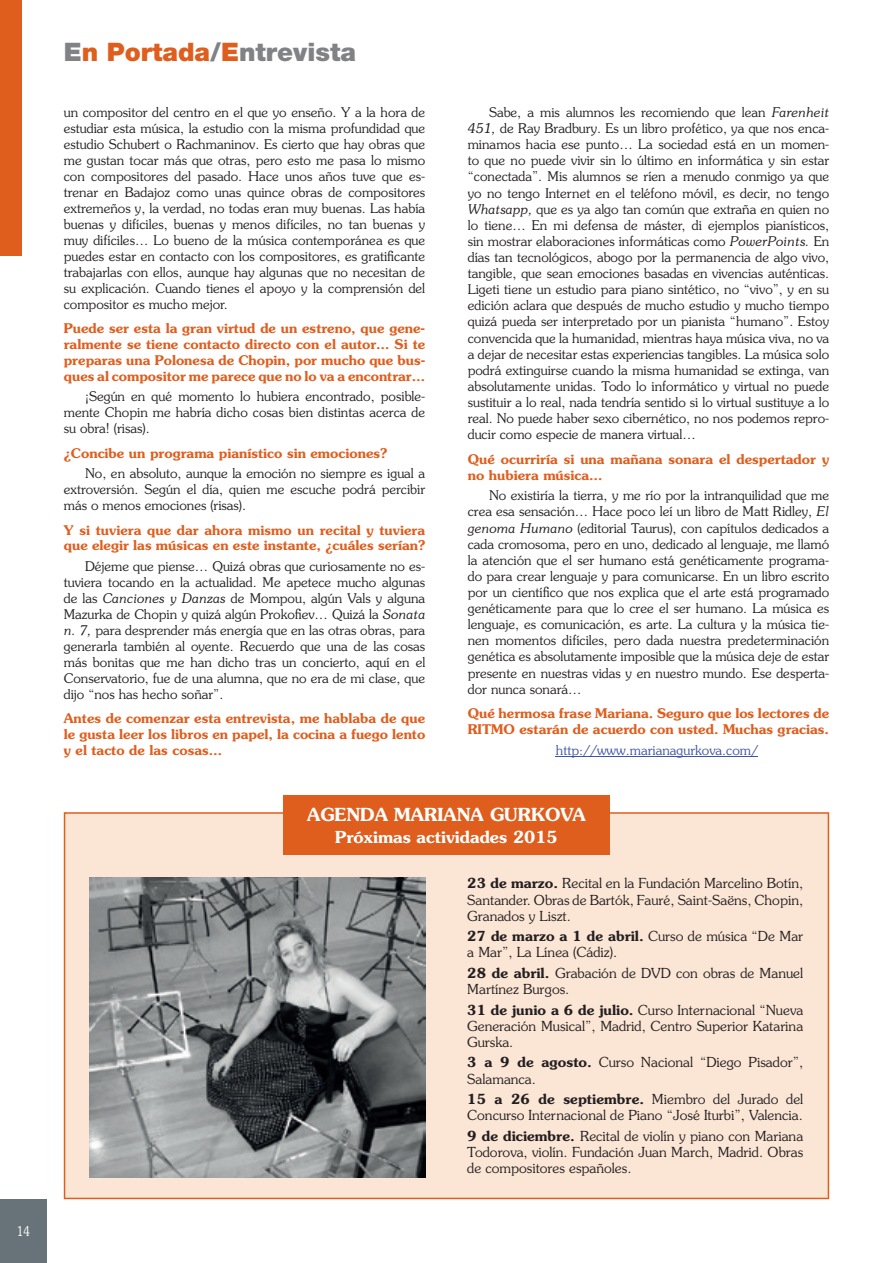
<style>
.page{position:relative;width:893px;height:1263px;background:#fff}
.page>*{position:absolute;margin:0;border:0;box-sizing:border-box;transform-origin:0 0}
.t1{font:900 25.5px "Helvetica Neue LT Std";color:#808285}
.t2{font:600 18px "Souvenir";color:#fff}
.t3{font:600 16.5px "Souvenir";color:#fff}
.t4{font:300 13.8px/16.2px "Souvenir";color:#231f20}
.t5{font:300 13.5px "Souvenir";color:#fff;scale:.8 1}
.t6{font:300 13.35px/16px "Souvenir";color:#231f20;text-align:justify}
.t7{font:600 13.35px/16px "Souvenir";color:#df5e1e}
.t8{font:300 13.35px "Souvenir";color:#3d54a4}
.s1{color:#df5e1e}
.s2{font-weight:600;color:#df5e1e}
.s3{font-style:italic}
.s4{font-weight:600}
</style>
<div class="page">
<div style="left:0;top:0;width:21px;height:255px;background:#df5e1e"></div>
<div style="left:0;top:1199px;width:47px;height:64px;background:#687379"></div>
<hr style="left:556px;top:756px;width:202px;height:1px;background:#3d54a4">
<div style="left:64px;top:812px;width:765px;height:387px;background:#fbe5d5"></div>
<div style="left:283px;top:795px;width:326px;height:60px;background:#df5e1e"></div>
<img style="left:90px;top:877px;width:335px;height:301px">
<p class="t5" style="left:17px;top:1223px;width:18px">14</p>
<p class="t1" style="left:64px;top:36px;width:294px">E<span class="s1">n Portada</span>/<span class="s1">E</span>ntrevista</p>
<p class="t6" style="left:64px;top:104px;width:363px">un compositor del centro en el que yo enseño. Y a la hora de estudiar esta música, la estudio con la misma profundidad que estudio Schubert o Rachmaninov. Es cierto que hay obras que me gustan tocar más que otras, pero esto me pasa lo mismo con compositores del pasado. Hace unos años tuve que es&shy;trenar en Badajoz como unas quince obras de compositores extremeños y, la verdad, no todas eran muy buenas. Las había buenas y difíciles, buenas y menos difíciles, no tan buenas y muy difíciles… Lo bueno de la música contemporánea es que puedes estar en contacto con los compositores, es gratificante trabajarlas con ellos, aunque hay algunas que no necesitan de su explicación. Cuando tienes el apoyo y la comprensión del compositor es mucho mejor.</p>
<p class="t7" style="left:64px;top:320px;width:363px;text-align:justify">Puede ser esta la gran virtud de un estreno, que gene&shy;ralmente se tiene contacto directo con el autor… Si te preparas una Polonesa de Chopin, por mucho que bus&shy;ques al compositor me parece que no lo va a encontrar…</p>
<p class="t6" style="left:64px;top:388px;width:363px;text-indent:21px">¡Según en qué momento lo hubiera encontrado, posible&shy;mente Chopin me habría dicho cosas bien distintas acerca de su obra! (risas).</p>
<p class="t6" style="left:85px;top:443px;width:342px;line-height:20.2px;text-indent:-21px"><span class="s2">¿Concibe un programa pianístico sin emociones?<br></span>No, en absoluto, aunque la emoción no siempre es igual a</p>
<p class="t6" style="left:64px;top:481px;width:363px">extroversión. Según el día, quien me escuche podrá percibir más o menos emociones (risas).</p>
<p class="t7" style="left:64px;top:522px;width:363px">Y si tuviera que dar ahora mismo un recital y tuviera que elegir las músicas en este instante, ¿cuáles serían?</p>
<p class="t6" style="left:64px;top:558px;width:363px;text-indent:21px">Déjeme que piense… Quizá obras que curiosamente no es&shy;tuviera tocando en la actualidad. Me apetece mucho algunas de las <span class="s3">Canciones y Danzas</span> de Mompou, algún Vals y alguna Mazurka de Chopin y quizá algún Prokofiev… Quizá la <span class="s3">Sonata n. 7,</span> para desprender más energía que en las otras obras, para generarla también al oyente. Recuerdo que una de las cosas más bonitas que me han dicho tras un concierto, aquí en el Conservatorio, fue de una alumna, que no era de mi clase, que dijo “nos has hecho soñar”.</p>
<p class="t7" style="left:64px;top:710px;width:363px;text-align:justify">Antes de comenzar esta entrevista, me hablaba de que le gusta leer los libros en papel, la cocina a fuego lento y el tacto de las cosas…</p>
<p class="t6" style="left:468px;top:104px;width:363px;text-indent:21px">Sabe, a mis alumnos les recomiendo que lean <span class="s3">Farenheit 451,</span> de Ray Bradbury. Es un libro profético, ya que nos enca&shy;minamos hacia ese punto… La sociedad está en un momen&shy;to que no puede vivir sin lo último en informática y sin estar “conectada”. Mis alumnos se ríen a menudo conmigo ya que yo no tengo Internet en el teléfono móvil, es decir, no tengo <span class="s3">Whatsapp,</span> que es ya algo tan común que extraña en quien no lo tiene… En mi defensa de máster, di ejemplos pianísticos, sin mostrar elaboraciones informáticas como <span class="s3">PowerPoints.</span> En días tan tecnológicos, abogo por la permanencia de algo vivo, tangible, que sean emociones basadas en vivencias auténticas.<br>Ligeti tiene un estudio para piano sintético, no “vivo”, y en su edición aclara que después de mucho estudio y mucho tiempo quizá pueda ser interpretado por un pianista “humano”. Estoy convencida que la humanidad, mientras haya música viva, no va a dejar de necesitar estas experiencias tangibles. La música solo podrá extinguirse cuando la misma humanidad se extinga, van absolutamente unidas. Todo lo informático y virtual no puede sustituir a lo real, nada tendría sentido si lo virtual sustituye a lo real. No puede haber sexo cibernético, no nos podemos repro&shy;ducir como especie de manera virtual…</p>
<p class="t7" style="left:468px;top:451px;width:363px">Qué ocurriría si una mañana sonara el despertador y no hubiera música…</p>
<p class="t6" style="left:468px;top:487px;width:363px;text-indent:21px">No existiría la tierra, y me río por la intranquilidad que me crea esa sensación… Hace poco leí un libro de Matt Ridley, <span class="s3">El genoma Humano</span> (editorial Taurus), con capítulos dedicados a cada cromosoma, pero en uno, dedicado al lenguaje, me llamó la atención que el ser humano está genéticamente programa&shy;do para crear lenguaje y para comunicarse. En un libro escrito por un científico que nos explica que el arte está programado genéticamente para que lo cree el ser humano. La música es lenguaje, es comunicación, es arte. La cultura y la música tie&shy;nen momentos difíciles, pero dada nuestra predeterminación genética es absolutamente imposible que la música deje de estar presente en nuestras vidas y en nuestro mundo. Ese desperta&shy;dor nunca sonará…</p>
<p class="t7" style="left:468px;top:706px;width:363px">Qué hermosa frase Mariana. Seguro que los lectores de<br>RITMO estarán de acuerdo con usted. Muchas gracias.</p>
<p class="t8" style="left:556px;top:742px;width:204px">http://www.marianagurkova.com/</p>
<p class="t2" style="left:307px;top:803px;width:280px">AGENDA MARIANA GURKOVA</p>
<p class="t3" style="left:335px;top:826px;width:224px">Próximas actividades 2015</p>
<p class="t4" style="left:467px;top:875px;width:337px;text-align:justify"><span class="s4">23 de marzo.</span> Recital en la Fundación Marcelino Botín, Santander. Obras de Bartók, Fauré, Saint-Saëns, Chopin, Granados y Liszt.</p>
<p class="t4" style="left:467px;top:928px;width:337px"><span class="s4">27 de marzo a 1 de abril.</span> Curso de música “De Mar a Mar”, La Línea (Cádiz).</p>
<p class="t4" style="left:467px;top:964px;width:337px"><span class="s4">28 de abril.</span> Grabación de DVD con obras de Manuel<br>Martínez Burgos.</p>
<p class="t4" style="left:467px;top:1001px;width:337px;text-align:justify"><span class="s4">31 de junio a 6 de julio.</span> Curso Internacional “Nueva Generación Musical”, Madrid, Centro Superior Katarina Gurska.</p>
<p class="t4" style="left:467px;top:1054px;width:337px"><span class="s4">3 a 9 de agosto.</span> Curso Nacional “Diego Pisador”,<br>Salamanca.</p>
<p class="t4" style="left:467px;top:1091px;width:337px"><span class="s4">15 a 26 de septiembre.</span> Miembro del Jurado del<br>Concurso Internacional de Piano “José Iturbi”, Valencia.</p>
<p class="t4" style="left:467px;top:1127px;width:337px;text-align:justify"><span class="s4">9 de diciembre.</span> Recital de violín y piano con Mariana Todorova, violín. Fundación Juan March, Madrid. Obras de compositores españoles.</p>
</div>
